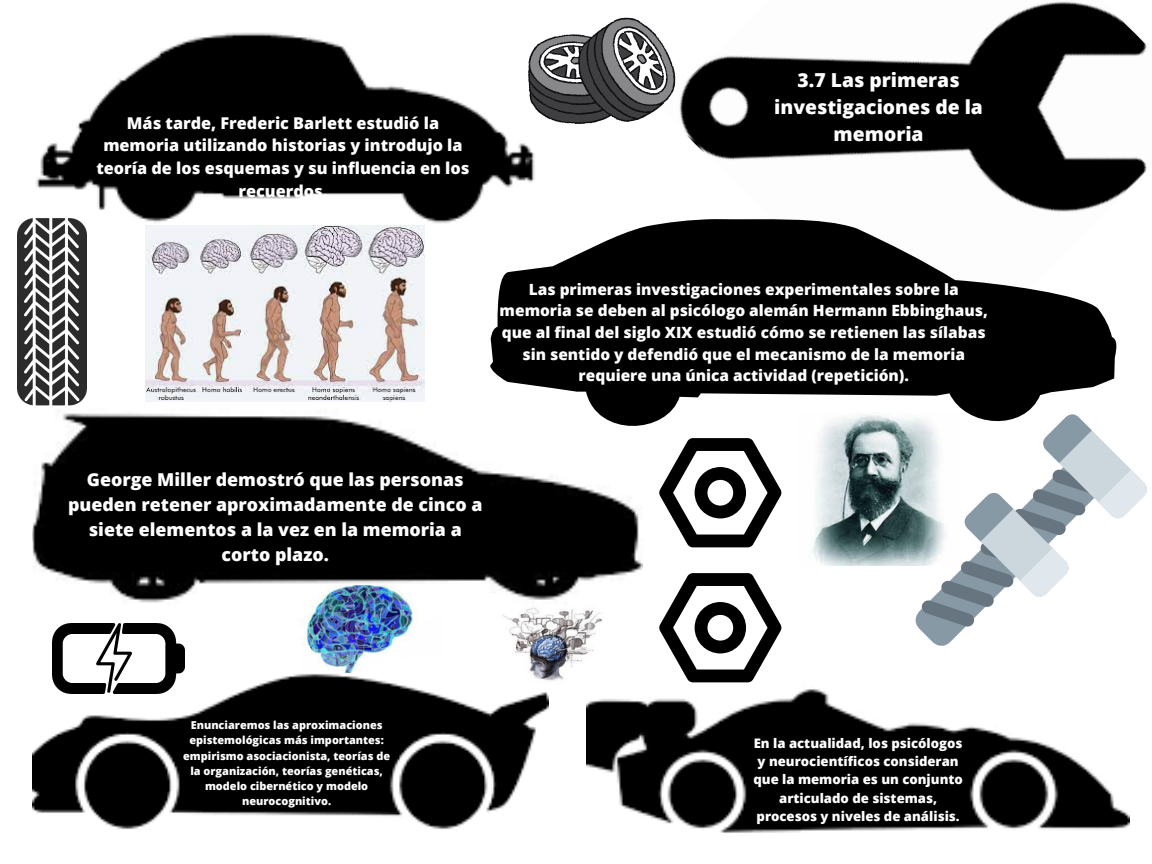
<style>
.page{position:relative;width:1152px;height:864px;background:#fff}
.page>*{position:absolute;margin:0;border:0;box-sizing:border-box;transform-origin:0 0}
.t1{font:800 19.35px/27px "Open Sans";color:#fff;text-align:center}
.t2{font:800 17.85px/24.9px "Open Sans";color:#fff;text-align:center}
.t3{font:800 16.2px/22.6px "Open Sans";color:#fff;text-align:center}
.t4{font:800 15.45px/21.6px "Open Sans";color:#fff;text-align:center}
.t5{font:800 13.2px/18.3px "Open Sans";color:#fff;text-align:center}
.t6{font:800 10.95px/15.3px "Open Sans";color:#fff;text-align:center}
</style>
<div class="page">
<img style="left:36px;top:32px;width:499px;height:195px">
<img style="left:675px;top:1px;width:472px;height:211px">
<img style="left:32px;top:413px;width:610px;height:190px">
<svg style="left:490px;top:217px;width:627px;height:221px;fill:#000"></svg>
<img style="left:586px;top:682px;width:544px;height:151px">
<img style="left:32px;top:673px;width:516px;height:157px">
<svg style="left:528px;top:18px;width:147px;height:106px"></svg>
<img style="left:18px;top:216px;width:68px;height:190px">
<svg style="left:916px;top:565px;width:49px;height:81px"></svg>
<svg style="left:922px;top:411px;width:225px;height:216px"></svg>
<svg style="left:659px;top:573px;width:123px;height:109px"></svg>
<svg style="left:659px;top:438px;width:123px;height:109px"></svg>
<img style="left:52px;top:624px;width:133px;height:70px">
<img style="left:145px;top:226px;width:279px;height:175px">
<img style="left:799px;top:412px;width:160px;height:153px">
<img style="left:275px;top:585px;width:167px;height:88px">
<img style="left:499px;top:607px;width:106px;height:76px">
<p class="t3" style="left:96px;top:111px;width:375px">Más tarde, Frederic Barlett estudió la memoria utilizando historias y introdujo la teoría de los esquemas y su influencia en los recuerdos.</p>
<p class="t1" style="left:774px;top:66px;width:210px">3.7 Las primeras investigaciones de la memoria</p>
<p class="t4" style="left:500px;top:278px;width:490px">Las primeras investigaciones experimentales sobre la memoria se deben al psicólogo alemán Hermann Ebbinghaus, que al final del siglo XIX estudió cómo se retienen las sílabas sin sentido y defendió que el mecanismo de la memoria requiere una única actividad (repetición).</p>
<p class="t2" style="left:68px;top:467px;width:416px">George Miller demostró que las personas pueden retener aproximadamente de cinco a siete elementos a la vez en la memoria a corto plazo.</p>
<p class="t6" style="left:183px;top:717px;width:208px">Enunciaremos las aproximaciones epistemológicas más importantes: empirismo asociacionista, teorías de la organización, teorías genéticas, modelo cibernético y modelo neurocognitivo.</p>
<p class="t5" style="left:753px;top:733px;width:211px">En la actualidad, los psicólogos y neurocientíficos consideran que la memoria es un conjunto articulado de sistemas, procesos y niveles de análisis.</p>
</div>
